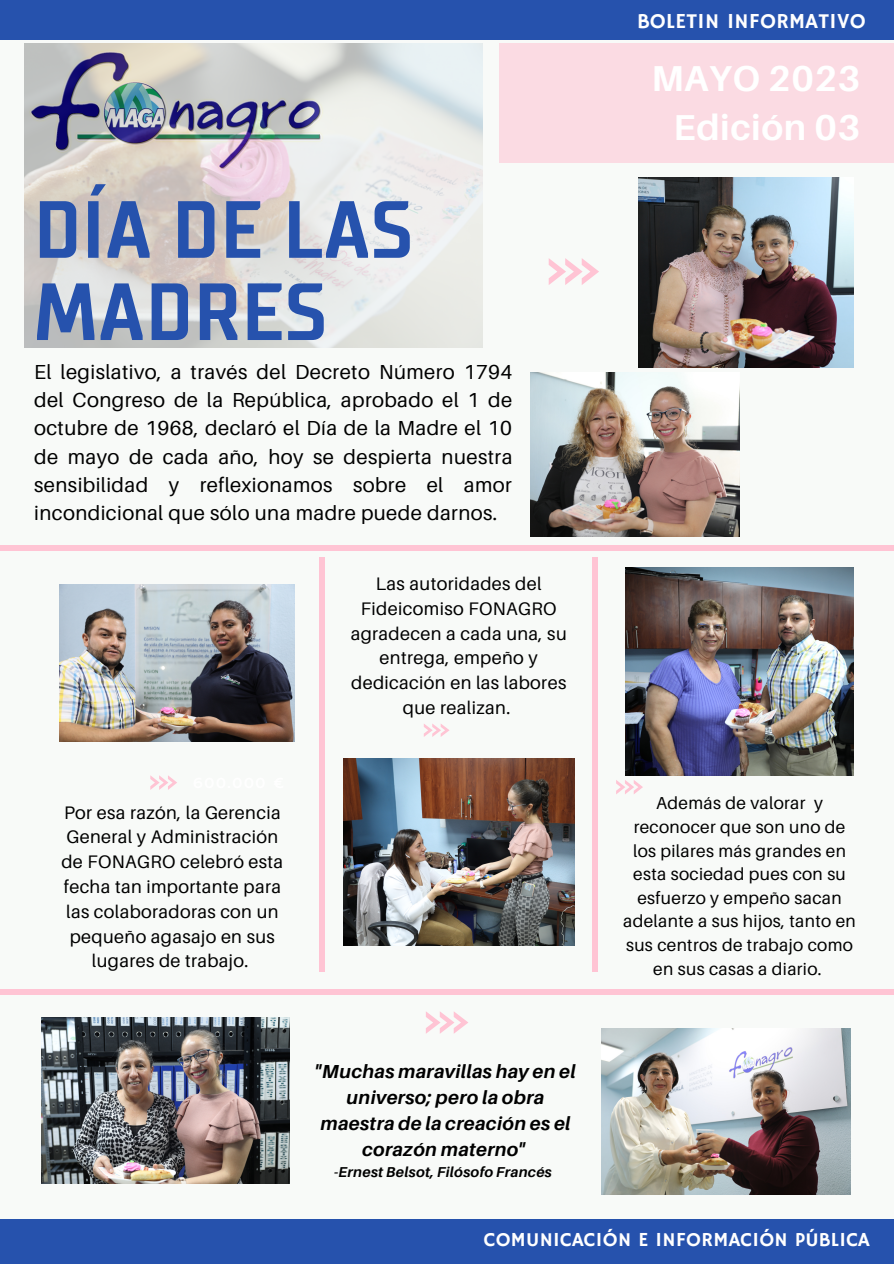
<style>
.page{position:relative;width:894px;height:1264px;background:#fff}
.page>*{position:absolute;margin:0;border:0;box-sizing:border-box;transform-origin:0 0}
.t1{font:700 80.85px/82.2px "TT Supermolot Condensed";letter-spacing:.025em;color:#2652ad}
.t2{font:700 36px "Aileron";letter-spacing:.015em;color:#fff}
.t3{font:21.3px "Hammersmith One";letter-spacing:.015em;color:#fff}
.t4{font:20.25px/28.2px "Aileron";letter-spacing:.02em;color:#000;text-align:justify}
.t5{font:19.8px "Hammersmith One";letter-spacing:.015em;color:#fff}
.t6{font:italic 700 18.75px/26px "Aileron";letter-spacing:.02em;color:#000;text-align:center}
.t7{font:18.15px/24.8px "Aileron";letter-spacing:.02em;color:#000;text-align:center}
.t8{font:17.25px/23.7px "Aileron";letter-spacing:.02em;color:#000;text-align:center}
.t9{font:italic 700 14.25px "Aileron";letter-spacing:.02em;color:#000}
</style>
<div class="page">
<div style="left:0;top:0;width:893px;height:1263px;background:#f8faf8"></div>
<div style="left:0;top:545px;width:893px;height:6px;background:#ffc4d4"></div>
<svg style="left:423px;top:724px;width:26px;height:13px"></svg>
<div style="left:0;top:0;width:893px;height:39px;background:#2652ad"></div>
<div style="left:0;top:1218px;width:893px;height:45px;background:#2652ad"></div>
<svg style="left:426px;top:1011px;width:42px;height:22px"></svg>
<svg style="left:150px;top:775px;width:27px;height:15px"></svg>
<div style="left:319px;top:556px;width:5px;height:415px;background:#ffc4d4"></div>
<div style="left:0;top:989px;width:893px;height:6px;background:#ffc4d4"></div>
<div style="left:499px;top:44px;width:394px;height:119px;background:#fbdbe3"></div>
<div style="left:592px;top:556px;width:6px;height:415px;background:#ffc4d4"></div>
<svg style="left:616px;top:780px;width:26px;height:14px"></svg>
<img style="left:25px;top:44px;width:457px;height:304px">
<img style="left:638px;top:177px;width:215px;height:190px">
<img style="left:530px;top:372px;width:209px;height:165px">
<img style="left:59px;top:584px;width:235px;height:157px">
<img style="left:343px;top:759px;width:231px;height:186px">
<svg style="left:548px;top:258px;width:51px;height:27px"></svg>
<img style="left:601px;top:1028px;width:249px;height:166px">
<img style="left:41px;top:1017px;width:248px;height:166px">
<img style="left:625px;top:567px;width:228px;height:208px">
<p class="t3" style="left:636px;top:9px;width:230px">BOLETIN INFORMATIVO</p>
<p class="t1" style="left:34px;top:188px;width:380px">DÍA DE LAS<br>MADRES</p>
<p class="t4" style="left:34px;top:357px;width:479px">El legislativo, a través del Decreto Número 1794 del Congreso de la República, aprobado el 1 de octubre de 1968, declaró el Día de la Madre el 10 de mayo de cada año, hoy se despierta nuestra sensibilidad y reflexionamos sobre el amor incondicional que sólo una madre puede darnos.</p>
<p class="t7" style="left:61px;top:799px;width:223px">Por esa razón, la Gerencia<br>General y Administración de FONAGRO celebró esta fecha tan importante para las colaboradoras con un pequeño agasajo en sus lugares de trabajo.</p>
<p class="t7" style="left:350px;top:571px;width:217px">Las autoridades del<br>Fideicomiso FONAGRO agradecen a cada una, su entrega, empeño y dedicación en las labores que realizan.</p>
<p class="t6" style="left:315px;top:1058px;width:262px">"Muchas maravillas hay en el universo; pero la obra maestra de la creación es el corazón materno"</p>
<p class="t9" style="left:334px;top:1163px;width:219px">-Ernest Belsot, Filósofo Francés</p>
<p class="t2" style="left:651px;top:56px;width:210px">MAYO 2023</p>
<p class="t2" style="left:673px;top:105px;width:188px">Edición 03</p>
<p class="t8" style="left:623px;top:791px;width:234px">Además de valorar y reconocer que son uno de los pilares más grandes en esta sociedad pues con su esfuerzo y empeño sacan adelante a sus hijos, tanto en sus centros de trabajo como en sus casas a diario.</p>
<p class="t5" style="left:483px;top:1228px;width:387px">COMUNICACIÓN E INFORMACIÓN PÚBLICA</p>
</div>
